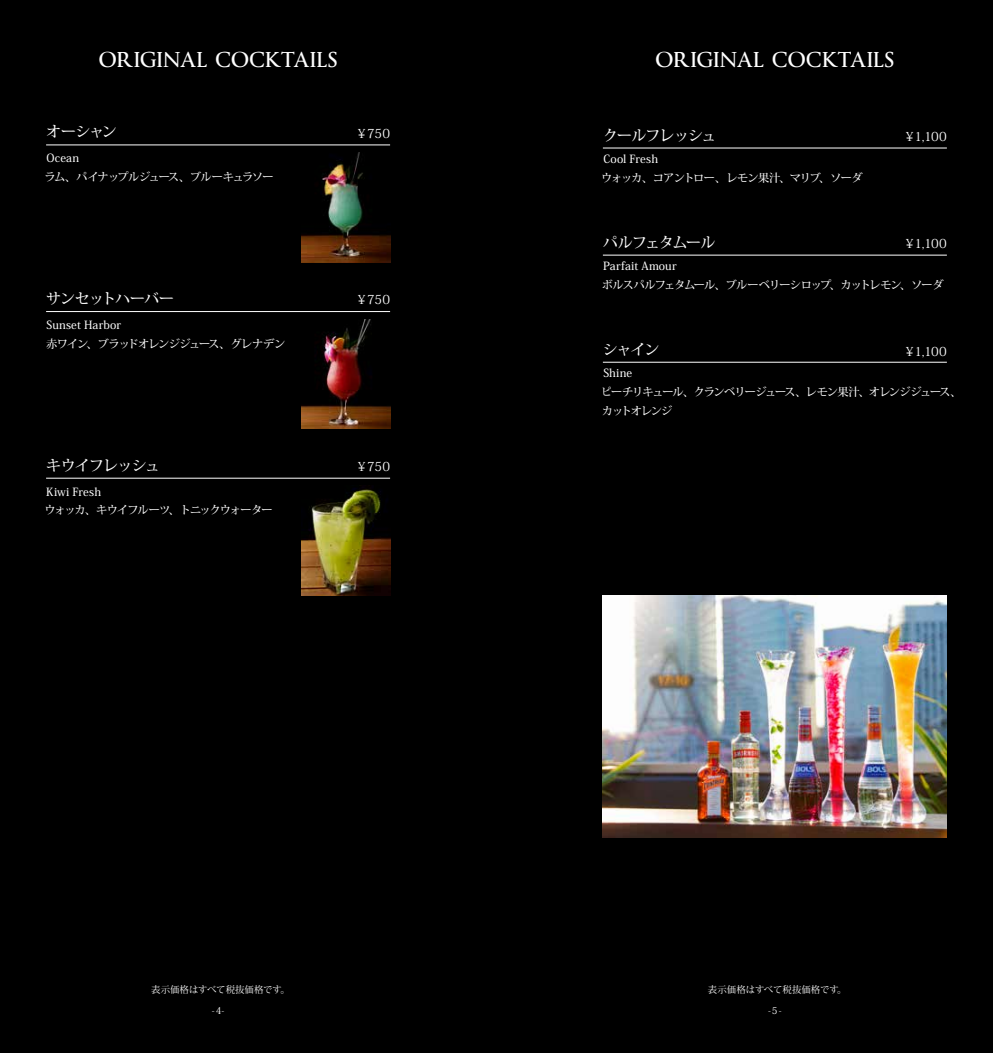
<style>
.page{position:relative;width:993px;height:1053px;background:#fff}
.page>*{position:absolute;margin:0;border:0;box-sizing:border-box;transform-origin:0 0}
.t1{font:20px "Byington";letter-spacing:.025em;color:#fff}
.t2{font:500 15px "Koz Min Pro";letter-spacing:-.06em;color:#fff}
.t3{font:500 15px "Koz Min Pro";letter-spacing:-.08em;color:#fff}
.t4{font:12.5px "Koz Min Pro";letter-spacing:-.005em;color:#fff}
.t5{font:500 11.25px/18.8px "Koz Min Pro";letter-spacing:-.07em;color:#fff}
.t6{font:500 11.25px/18.8px "Koz Min Pro";letter-spacing:-.095em;color:#fff}
.t7{font:500 11.25px/18.8px "Koz Min Pro";letter-spacing:-.045em;color:#fff}
.t8{font:9.38px "Koz Min Pro";color:#fff}
</style>
<div class="page">
<div style="left:485px;top:0;width:507px;height:1052px;background:#000"></div>
<div style="left:0;top:0;width:507px;height:1052px;background:#000"></div>
<img style="left:301px;top:152px;width:89px;height:110px">
<img style="left:301px;top:319px;width:89px;height:110px">
<img style="left:301px;top:488px;width:89px;height:107px">
<hr style="left:46px;top:144px;width:344px;height:1px;background:#fff">
<hr style="left:46px;top:311px;width:344px;height:1px;background:#fff">
<hr style="left:46px;top:477px;width:344px;height:1px;background:#fff">
<hr style="left:602px;top:147px;width:344px;height:1px;background:#fff">
<hr style="left:602px;top:255px;width:344px;height:1px;background:#fff">
<hr style="left:602px;top:362px;width:344px;height:1px;background:#fff">
<img style="left:602px;top:595px;width:344px;height:242px">
<h1 class="t1" style="left:99px;top:48px;width:240px">ORIGINAL COCKTAILS</h1>
<h1 class="t1" style="left:655px;top:48px;width:240px">ORIGINAL COCKTAILS</h1>
<h2 class="t2" style="left:46px;top:121px;width:72px">オーシャン</h2>
<p class="t5" style="left:44px;top:148px;width:231px">Ocean<br>ラム、パイナップルジュース、ブルーキュラソー</p>
<p class="t4" style="left:355px;top:124px;width:36px">￥750</p>
<h2 class="t2" style="left:602px;top:125px;width:115px">クールフレッシュ</h2>
<p class="t5" style="left:601px;top:149px;width:263px">Cool Fresh<br>ウォッカ、コアントロー、レモン果汁、マリブ、ソーダ</p>
<p class="t4" style="left:903px;top:128px;width:45px">￥1,100</p>
<h2 class="t2" style="left:46px;top:288px;width:130px">サンセットハーバー</h2>
<p class="t7" style="left:46px;top:315px;width:241px">Sunset Harbor<br>赤ワイン、ブラッドオレンジジュース、グレナデン</p>
<h2 class="t2" style="left:46px;top:454px;width:115px">キウイフレッシュ</h2>
<p class="t5" style="left:44px;top:481px;width:230px">Kiwi Fresh<br>ウォッカ、キウイフルーツ、トニックウォーター</p>
<p class="t4" style="left:355px;top:291px;width:36px">￥750</p>
<p class="t4" style="left:355px;top:457px;width:36px">￥750</p>
<p class="t8" style="left:151px;top:982px;width:140px">表示価格はすべて税抜価格です。</p>
<p class="t8" style="left:212px;top:1004px;width:14px">-4-</p>
<h2 class="t3" style="left:602px;top:232px;width:114px">パルフェタムール</h2>
<p class="t5" style="left:601px;top:256px;width:343px">Parfait Amour<br>ボルスパルフェタムール、ブルーベリーシロップ、カットレモン、ソーダ</p>
<p class="t4" style="left:903px;top:235px;width:45px">￥1,100</p>
<h2 class="t2" style="left:602px;top:339px;width:58px">シャイン</h2>
<p class="t6" style="left:600px;top:363px;width:362px">Shine<br>ピーチリキュール、クランベリージュース、レモン果汁、オレンジジュース、カットオレンジ</p>
<p class="t4" style="left:903px;top:342px;width:45px">￥1,100</p>
<p class="t8" style="left:707px;top:982px;width:140px">表示価格はすべて税抜価格です。</p>
<p class="t8" style="left:767px;top:1004px;width:15px">-5-</p>
</div>
